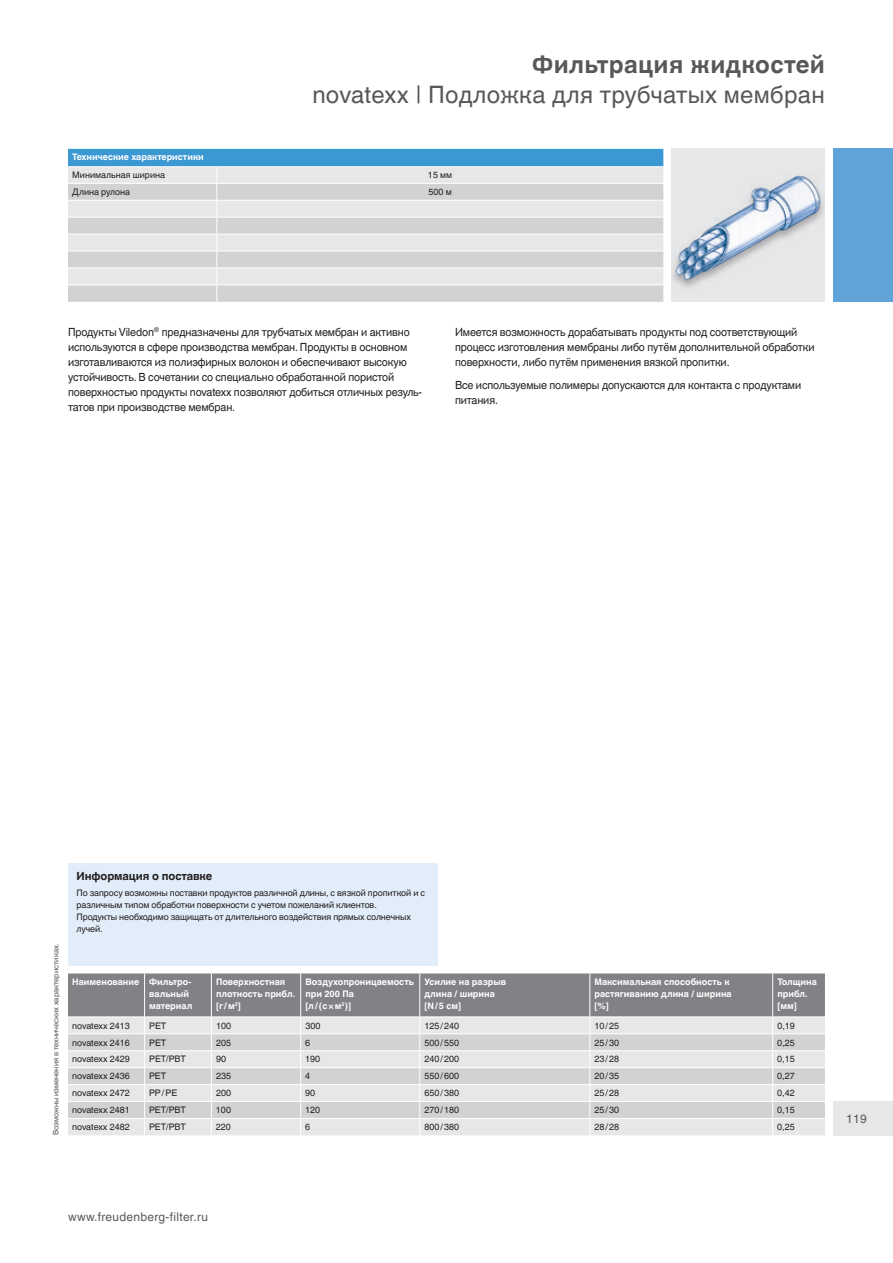
<style>
.page{position:relative;width:893px;height:1263px;background:#fff}
.page>*{position:absolute;margin:0;border:0;box-sizing:border-box;transform-origin:0 0}
.t1{font:24px "Helvetica World";letter-spacing:.015em;color:#57585a}
.t2{font:700 24px "Helvetica World";letter-spacing:.015em;color:#57585a}
.t3{font:12px "Helvetica World";letter-spacing:.025em;color:#57585a}
.t4{font:11.25px/15px "Helvetica World";letter-spacing:-.01em;color:#231f20;scale:.96 1}
.t5{font:700 11.25px "Helvetica World";letter-spacing:-.01em;color:#231f20}
.t6{font:9px/12px "Helvetica World";letter-spacing:-.01em;color:#231f20}
.t7{font:700 9px/12px "Helvetica World";color:#fff}
.t8{font:7.5px "Helvetica World";color:#57585a}
</style>
<div class="page">
<div style="left:833px;top:1101px;width:60px;height:34px;background:#e6e7e9"></div>
<div style="left:833px;top:149px;width:60px;height:153px;background:#60a3d8"></div>
<svg style="left:68px;top:149px;width:595px;height:153px;background:#cbd6de"></svg>
<img style="left:672px;top:149px;width:153px;height:153px">
<svg style="left:68px;top:973px;width:757px;height:162px;background:#c6c7c9"></svg>
<div style="left:68px;top:863px;width:370px;height:102px;background:#e1edf8"></div>
<h1 class="t2" style="left:532px;top:50px;width:294px">Фильтрация жидкостей</h1>
<h1 class="t1" style="left:312px;top:80px;width:514px">novatexx | Подложка для трубчатых мембран</h1>
<p class="t7" style="left:72px;top:151px;width:133px">Технические характеристики</p>
<p class="t6" style="left:72px;top:169px;width:94px">Минимальная ширина</p>
<p class="t6" style="left:428px;top:169px;width:26px">15 мм</p>
<p class="t6" style="left:72px;top:186px;width:59px">Длина рулона</p>
<p class="t6" style="left:428px;top:186px;width:25px">500 м</p>
<p class="t4" style="left:68px;top:324px;width:370px">Продукты Viledon<sup>®</sup> предназначены для трубчатых мембран и активно используются в сфере производства мембран. Продукты в основном изготавливаются из полиэфирных волокон и обеспечивают высокую устойчивость. В сочетании со специально обработанной пористой поверхностью продукты novatexx позволяют добиться отличных резуль&shy;татов при производстве мембран.</p>
<p class="t4" style="left:455px;top:324px;width:376px">Имеется возможность дорабатывать продукты под соответствующий процесс изготовления мембраны либо путём дополнительной обработки поверхности, либо путём применения вязкой пропитки.</p>
<p class="t4" style="left:455px;top:378px;width:362px">Все используемые полимеры допускаются для контакта с продуктами питания.</p>
<p class="t8" style="left:52px;top:1135px;width:193px;rotate:-90deg">Возможны изменения в технических характеристиках.</p>
<p class="t5" style="left:77px;top:869px;width:137px">Информация о поставке</p>
<p class="t6" style="left:77px;top:887px;width:350px">По запросу возможны поставки продуктов различной длины, с вязкой пропиткой и с различным типом обработки поверхности с учетом пожеланий клиентов.<br>Продукты необходимо защищать от длительного воздействия прямых солнечных лучей.</p>
<p class="t7" style="left:149px;top:976px;width:45px;text-indent:-77px">Наименование Фильтро&shy;вальный материал</p>
<p class="t7" style="left:216px;top:976px;width:81px">Поверхностная плотность прибл. [г /м<sup>2</sup>]</p>
<p class="t7" style="left:305px;top:976px;width:110px">Воздухопроницаемость при 200 Па<br>[л/(с×м<sup>2</sup>)]</p>
<p class="t7" style="left:424px;top:976px;width:83px">Усилие на разрыв длина / ширина [N/5 см]</p>
<p class="t7" style="left:594px;top:976px;width:139px">Максимальная способность к растягиванию длина / ширина [%]</p>
<p class="t7" style="left:777px;top:976px;width:41px">Толщина прибл. [мм]</p>
<p class="t6" style="left:72px;top:1019px;width:59px">novatexx 2413</p>
<p class="t6" style="left:149px;top:1019px;width:19px">PET</p>
<p class="t6" style="left:216px;top:1019px;width:17px">100</p>
<p class="t6" style="left:305px;top:1019px;width:17px">300</p>
<p class="t6" style="left:424px;top:1019px;width:36px">125/240</p>
<p class="t6" style="left:594px;top:1019px;width:26px">10/25</p>
<p class="t6" style="left:777px;top:1019px;width:19px">0,19</p>
<p class="t6" style="left:72px;top:1036px;width:59px">novatexx 2416</p>
<p class="t6" style="left:149px;top:1036px;width:19px">PET</p>
<p class="t6" style="left:216px;top:1036px;width:17px">205</p>
<p class="t6" style="left:305px;top:1036px;width:7px">6</p>
<p class="t6" style="left:424px;top:1036px;width:36px">500/550</p>
<p class="t6" style="left:594px;top:1036px;width:26px">25/30</p>
<p class="t6" style="left:777px;top:1036px;width:19px">0,25</p>
<p class="t6" style="left:72px;top:1053px;width:59px">novatexx 2429</p>
<p class="t6" style="left:149px;top:1053px;width:38px">PET/PBT</p>
<p class="t6" style="left:216px;top:1053px;width:12px">90</p>
<p class="t6" style="left:305px;top:1053px;width:17px">190</p>
<p class="t6" style="left:424px;top:1053px;width:36px">240/200</p>
<p class="t6" style="left:594px;top:1053px;width:26px">23/28</p>
<p class="t6" style="left:777px;top:1053px;width:19px">0,15</p>
<p class="t6" style="left:72px;top:1070px;width:59px">novatexx 2436</p>
<p class="t6" style="left:149px;top:1070px;width:19px">PET</p>
<p class="t6" style="left:216px;top:1070px;width:17px">235</p>
<p class="t6" style="left:305px;top:1070px;width:7px">4</p>
<p class="t6" style="left:424px;top:1070px;width:36px">550/600</p>
<p class="t6" style="left:594px;top:1070px;width:26px">20/35</p>
<p class="t6" style="left:777px;top:1070px;width:19px">0,27</p>
<p class="t6" style="left:72px;top:1087px;width:59px">novatexx 2472</p>
<p class="t6" style="left:149px;top:1087px;width:30px">PP/PE</p>
<p class="t6" style="left:216px;top:1087px;width:17px">200</p>
<p class="t6" style="left:305px;top:1087px;width:12px">90</p>
<p class="t6" style="left:424px;top:1087px;width:36px">650/380</p>
<p class="t6" style="left:594px;top:1087px;width:26px">25/28</p>
<p class="t6" style="left:777px;top:1087px;width:19px">0,42</p>
<p class="t6" style="left:72px;top:1104px;width:59px">novatexx 2481</p>
<p class="t6" style="left:149px;top:1104px;width:38px">PET/PBT</p>
<p class="t6" style="left:216px;top:1104px;width:17px">100</p>
<p class="t6" style="left:305px;top:1104px;width:17px">120</p>
<p class="t6" style="left:424px;top:1104px;width:36px">270/180</p>
<p class="t6" style="left:594px;top:1104px;width:26px">25/30</p>
<p class="t6" style="left:777px;top:1104px;width:19px">0,15</p>
<p class="t6" style="left:72px;top:1121px;width:59px">novatexx 2482</p>
<p class="t6" style="left:149px;top:1121px;width:38px">PET/PBT</p>
<p class="t6" style="left:216px;top:1121px;width:17px">220</p>
<p class="t6" style="left:305px;top:1121px;width:7px">6</p>
<p class="t6" style="left:424px;top:1121px;width:36px">800/380</p>
<p class="t6" style="left:594px;top:1121px;width:26px">28/28</p>
<p class="t6" style="left:777px;top:1121px;width:19px">0,25</p>
<p class="t3" style="left:846px;top:1111px;width:22px">119</p>
<p class="t3" style="left:68px;top:1210px;width:141px">www.freudenberg-filter.ru</p>
</div>
